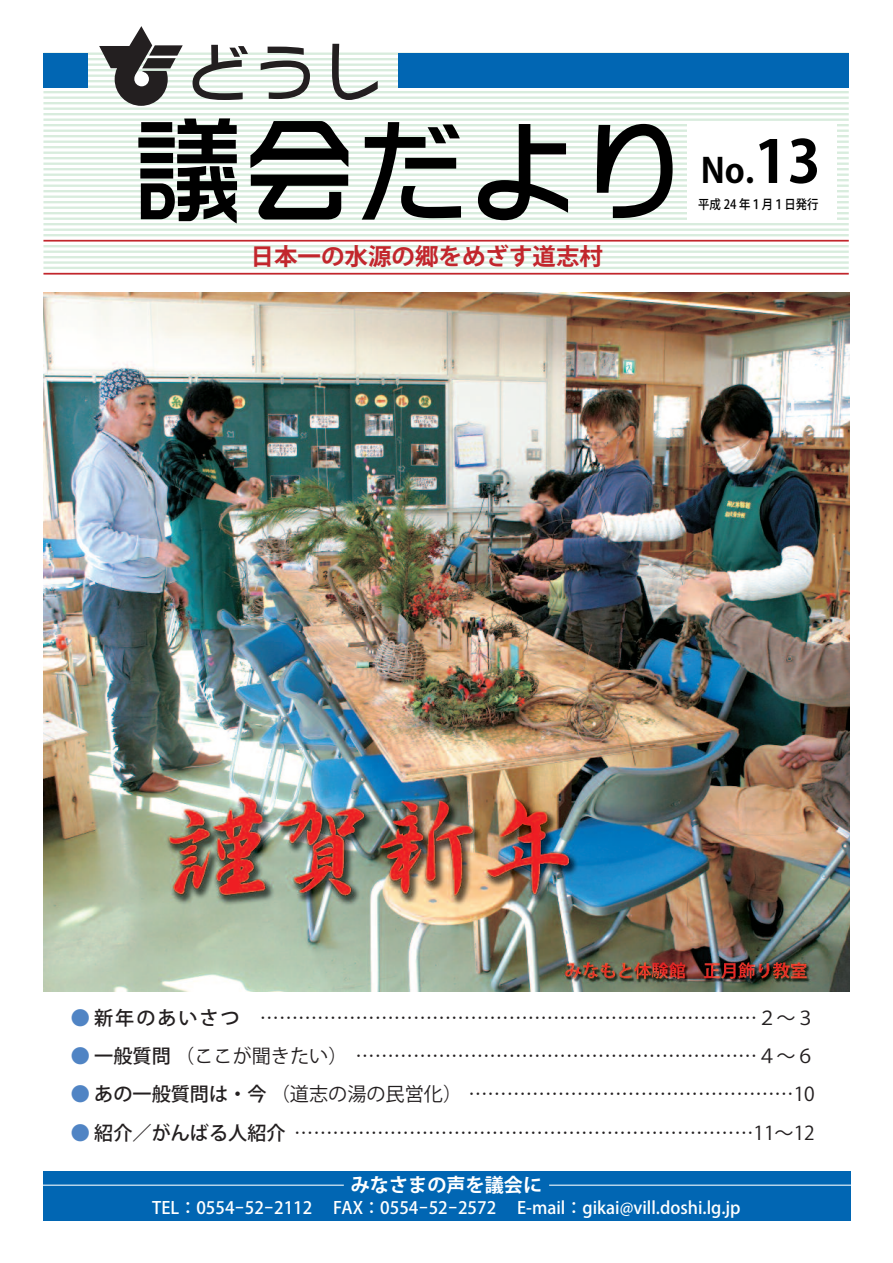
<style>
.page{position:relative;width:893px;height:1263px;background:#fff}
.page>*{position:absolute;margin:0;border:0;box-sizing:border-box;transform-origin:0 0}
.t1{font:118.35px "DFPOP Mix Std W5+BKVTQF";letter-spacing:-.05em;color:#000}
.t2{font:67.65px "DFPOP Mix Std W5+BKVTQF";color:#231f20}
.t3{font:34.05px "Koz Go Pro Bold+UNOCKR";color:#000}
.t4{font:23.55px "Koz Go Pro Bold+UNOCKR";color:#c2262c}
.t5{font:19.2px "Koz Go Pro";color:#231f20}
.t6{font:700 19.2px "Koz Go Pro";color:#fff}
.t7{font:500 16.95px "Koz Go Pro";color:#fff}
.t8{font:12.9px "Koz Go Pro Medium+YCJKMX";color:#000;scale:.88 1}
.s1{font-size:58.2px}
.s2{color:#5084c4}
.s3{font-weight:500}
</style>
<div class="page">
<hr style="left:43px;top:53px;width:806px;height:2px;background:#d8ecdd">
<hr style="left:43px;top:58px;width:806px;height:2px;background:#d8ecdd">
<hr style="left:43px;top:64px;width:806px;height:2px;background:#d8ecdd">
<hr style="left:43px;top:69px;width:806px;height:2px;background:#d8ecdd">
<hr style="left:43px;top:75px;width:806px;height:2px;background:#d8ecdd">
<hr style="left:43px;top:80px;width:806px;height:2px;background:#d8ecdd">
<hr style="left:43px;top:86px;width:806px;height:2px;background:#d8ecdd">
<hr style="left:43px;top:91px;width:806px;height:2px;background:#d8ecdd">
<hr style="left:43px;top:97px;width:806px;height:2px;background:#d8ecdd">
<hr style="left:43px;top:102px;width:806px;height:2px;background:#d8ecdd">
<hr style="left:43px;top:108px;width:806px;height:2px;background:#d8ecdd">
<hr style="left:43px;top:113px;width:806px;height:2px;background:#d8ecdd">
<hr style="left:43px;top:119px;width:806px;height:2px;background:#d8ecdd">
<hr style="left:43px;top:124px;width:806px;height:2px;background:#d8ecdd">
<hr style="left:43px;top:130px;width:806px;height:2px;background:#d8ecdd">
<hr style="left:43px;top:135px;width:806px;height:2px;background:#d8ecdd">
<hr style="left:43px;top:141px;width:806px;height:2px;background:#d8ecdd">
<hr style="left:43px;top:146px;width:806px;height:2px;background:#d8ecdd">
<hr style="left:43px;top:152px;width:806px;height:2px;background:#d8ecdd">
<hr style="left:43px;top:157px;width:806px;height:2px;background:#d8ecdd">
<hr style="left:43px;top:163px;width:806px;height:2px;background:#d8ecdd">
<hr style="left:43px;top:168px;width:806px;height:2px;background:#d8ecdd">
<hr style="left:43px;top:174px;width:806px;height:2px;background:#d8ecdd">
<hr style="left:43px;top:179px;width:806px;height:2px;background:#d8ecdd">
<hr style="left:43px;top:185px;width:806px;height:2px;background:#d8ecdd">
<hr style="left:43px;top:190px;width:806px;height:2px;background:#d8ecdd">
<hr style="left:43px;top:196px;width:806px;height:2px;background:#d8ecdd">
<hr style="left:43px;top:201px;width:806px;height:2px;background:#d8ecdd">
<hr style="left:43px;top:207px;width:806px;height:2px;background:#d8ecdd">
<hr style="left:43px;top:212px;width:806px;height:2px;background:#d8ecdd">
<hr style="left:43px;top:218px;width:806px;height:2px;background:#d8ecdd">
<hr style="left:43px;top:223px;width:806px;height:2px;background:#d8ecdd">
<hr style="left:43px;top:229px;width:806px;height:2px;background:#d8ecdd">
<hr style="left:43px;top:234px;width:806px;height:2px;background:#d8ecdd">
<hr style="left:43px;top:245px;width:806px;height:2px;background:#d8ecdd">
<hr style="left:43px;top:251px;width:806px;height:2px;background:#d8ecdd">
<hr style="left:43px;top:256px;width:806px;height:2px;background:#d8ecdd">
<hr style="left:43px;top:273px;width:806px;height:2px;background:#c2262c">
<hr style="left:43px;top:240px;width:806px;height:2px;background:#c2262c">
<hr style="left:43px;top:261px;width:806px;height:3px;background:#d8ecdd">
<hr style="left:43px;top:267px;width:806px;height:2px;background:#d8ecdd">
<div style="left:687px;top:123px;width:150px;height:98px;background:#fff"></div>
<div style="left:43px;top:53px;width:45px;height:35px;background:#0166b3"></div>
<div style="left:398px;top:53px;width:451px;height:35px;background:#0166b3"></div>
<svg style="left:99px;top:26px;width:84px;height:80px"></svg>
<div style="left:134px;top:72px;width:15px;height:14px;background:#fff;border-radius:50%"></div>
<img style="left:43px;top:292px;width:807px;height:700px">
<div style="left:43px;top:1170px;width:807px;height:50px;background:#0166b3"></div>
<hr style="left:549px;top:1184px;width:328px;height:2px;background:#fff">
<hr style="left:30px;top:1184px;width:314px;height:2px;background:#fff">
<h2 class="t2" style="left:184px;top:36px;width:205px">どうし</h2>
<h1 class="t1" style="left:129px;top:107px;width:566px">議会だより</h1>
<p class="t4" style="left:251px;top:241px;width:354px">日本一の水源の郷をめざす道志村</p>
<h3 class="t3" style="left:701px;top:149px;width:122px">No.<span class="s1">13</span></h3>
<p class="t8" style="left:698px;top:196px;width:138px">平成 24 年１月１日発行</p>
<p class="t5" style="left:71px;top:1005px;width:746px"><span class="s2">●</span> <span class="s3">新年のあいさつ</span> ……………………………………………………………………２～３</p>
<p class="t5" style="left:71px;top:1044px;width:746px"><span class="s2">●</span> <span class="s3">一般質問</span>（ここが聞きたい） ………………………………………………………４～６</p>
<p class="t5" style="left:71px;top:1082px;width:746px"><span class="s2">●</span> <span class="s3">あの一般質問は・今</span>（道志の湯の民営化） ……………………………………………10</p>
<p class="t5" style="left:71px;top:1120px;width:746px"><span class="s2">●</span> <span class="s3">紹介／がんばる人紹介</span> ………………………………………………………………11～12</p>
<p class="t6" style="left:351px;top:1172px;width:193px">みなさまの声を議会に</p>
<p class="t7" style="left:152px;top:1197px;width:590px">TEL：0554−52−2112 FAX：0554−52−2572 E-mail：gikai@vill.doshi.lg.jp</p>
</div>
